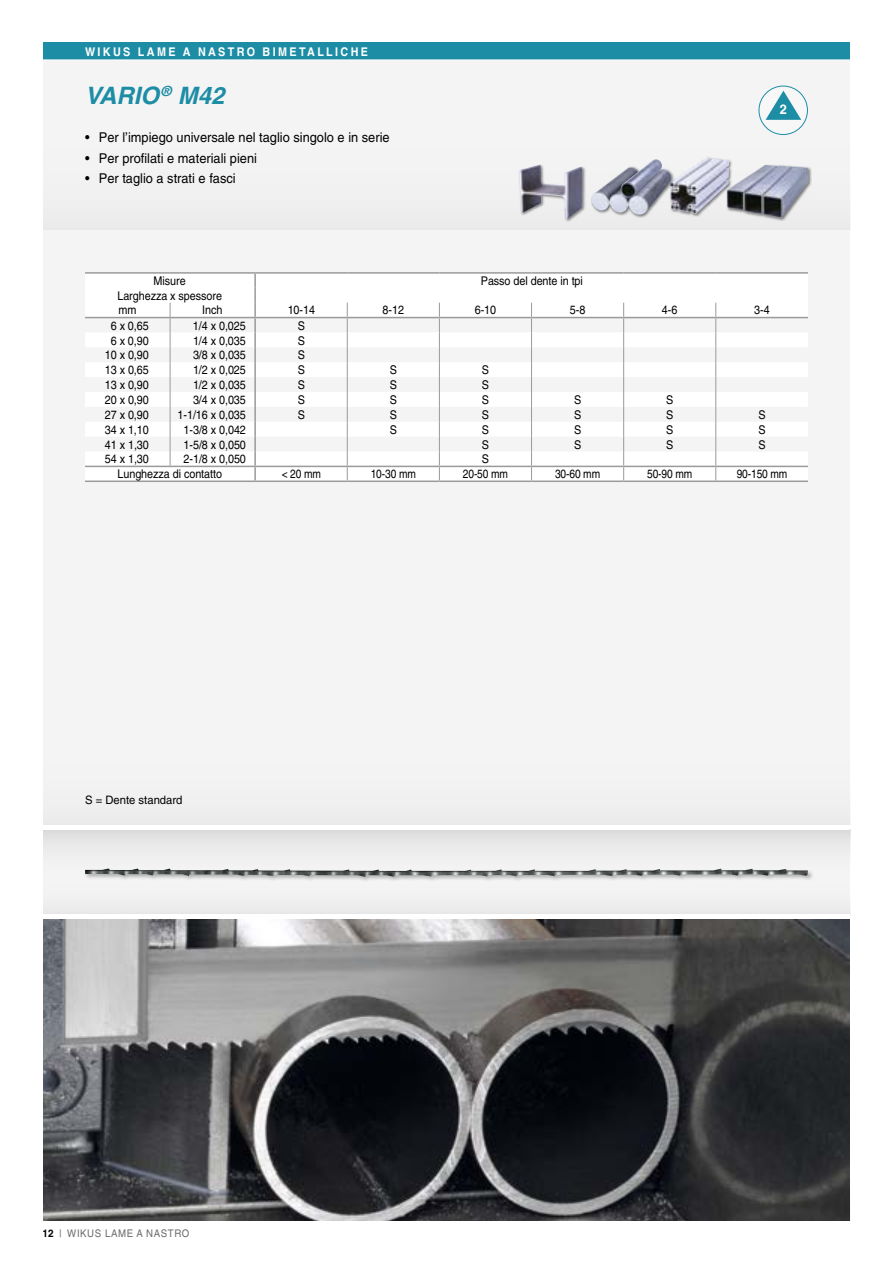
<style>
.page{position:relative;width:893px;height:1263px;background:#fff}
.page>*{position:absolute;margin:0;border:0;box-sizing:border-box;transform-origin:0 0}
.t1{font:italic 700 24px "Helvetica";color:#1d8da6}
.t2{font:13.5px "Helvetica";color:#000;scale:.95 1}
.t3{font:700 13.5px "Helvetica";color:#fff;scale:.95 1}
.t4{font:12px/14.5px "Helvetica";letter-spacing:-.005em;color:#000;scale:.9 1}
.t5{font:12px "Helvetica";letter-spacing:-.005em;color:#000;scale:.85 1}
.t6{font:700 12px "Helvetica";letter-spacing:.215em;color:#fff;scale:.9 1}
.t7{font:11.7px "Helvetica";color:#000}
.t8{font:10.5px "Helvetica";letter-spacing:.06em;color:#6b6b6a;scale:.95 1}
.s1{font-weight:700;color:#000}
</style>
<div class="page">
<div style="left:43px;top:43px;width:807px;height:1177px;background:#f4f4f4"></div>
<div style="left:43px;top:884px;width:807px;height:30px;background:#f0f0f0"></div>
<div style="left:43px;top:829px;width:807px;height:44px;background:linear-gradient(to bottom,#dedede,#f7f7f7)"></div>
<img style="left:43px;top:918px;width:807px;height:302px">
<div style="left:84px;top:867px;width:729px;height:15px;background:#000;opacity:.3"></div>
<img style="left:85px;top:868px;width:723px;height:9px">
<div style="left:43px;top:43px;width:807px;height:17px;background:#1d8da6"></div>
<svg style="left:85px;top:274px;width:723px;height:206px;fill:#fff"></svg>
<svg style="left:85px;top:332px;width:723px;height:134px;fill:#fff"></svg>
<hr style="left:85px;top:272px;width:85px;height:2px;background:#9a9a9a">
<hr style="left:170px;top:272px;width:85px;height:2px;background:#9a9a9a">
<hr style="left:255px;top:272px;width:92px;height:2px;background:#9a9a9a">
<hr style="left:347px;top:272px;width:92px;height:2px;background:#9a9a9a">
<hr style="left:439px;top:272px;width:92px;height:2px;background:#9a9a9a">
<hr style="left:531px;top:272px;width:93px;height:2px;background:#9a9a9a">
<hr style="left:624px;top:272px;width:92px;height:2px;background:#9a9a9a">
<hr style="left:716px;top:272px;width:92px;height:2px;background:#9a9a9a">
<hr style="left:85px;top:317px;width:85px;height:1px;background:#9a9a9a">
<hr style="left:170px;top:317px;width:85px;height:1px;background:#9a9a9a">
<hr style="left:255px;top:317px;width:92px;height:1px;background:#9a9a9a">
<hr style="left:347px;top:317px;width:92px;height:1px;background:#9a9a9a">
<hr style="left:439px;top:317px;width:92px;height:1px;background:#9a9a9a">
<hr style="left:531px;top:317px;width:93px;height:1px;background:#9a9a9a">
<hr style="left:624px;top:317px;width:92px;height:1px;background:#9a9a9a">
<hr style="left:716px;top:317px;width:92px;height:1px;background:#9a9a9a">
<hr style="left:255px;top:466px;width:92px;height:1px;background:#9a9a9a">
<hr style="left:347px;top:466px;width:92px;height:1px;background:#9a9a9a">
<hr style="left:439px;top:466px;width:92px;height:1px;background:#9a9a9a">
<hr style="left:531px;top:466px;width:93px;height:1px;background:#9a9a9a">
<hr style="left:624px;top:466px;width:92px;height:1px;background:#9a9a9a">
<hr style="left:716px;top:466px;width:92px;height:1px;background:#9a9a9a">
<hr style="left:255px;top:480px;width:92px;height:2px;background:#9a9a9a">
<hr style="left:347px;top:480px;width:92px;height:2px;background:#9a9a9a">
<hr style="left:439px;top:480px;width:92px;height:2px;background:#9a9a9a">
<hr style="left:531px;top:480px;width:93px;height:2px;background:#9a9a9a">
<hr style="left:624px;top:480px;width:92px;height:2px;background:#9a9a9a">
<hr style="left:716px;top:480px;width:92px;height:2px;background:#9a9a9a">
<svg style="left:170px;top:303px;width:1px;height:163px"></svg>
<svg style="left:347px;top:303px;width:1px;height:177px"></svg>
<svg style="left:439px;top:303px;width:1px;height:177px"></svg>
<svg style="left:531px;top:303px;width:1px;height:177px"></svg>
<svg style="left:623px;top:303px;width:1px;height:177px"></svg>
<svg style="left:715px;top:303px;width:1px;height:177px"></svg>
<hr style="left:85px;top:466px;width:85px;height:1px;background:#9a9a9a">
<hr style="left:170px;top:466px;width:85px;height:1px;background:#9a9a9a">
<svg style="left:254px;top:274px;width:2px;height:206px"></svg>
<hr style="left:85px;top:480px;width:85px;height:2px;background:#9a9a9a">
<hr style="left:170px;top:480px;width:85px;height:2px;background:#9a9a9a">
<div style="left:518px;top:164px;width:68px;height:58px;background:#000;opacity:.5"></div>
<img style="left:519px;top:165px;width:63px;height:54px">
<div style="left:669px;top:157px;width:63px;height:60px;background:#000;opacity:.5"></div>
<img style="left:670px;top:158px;width:59px;height:56px">
<div style="left:725px;top:164px;width:86px;height:57px;background:#000;opacity:.5"></div>
<img style="left:727px;top:165px;width:81px;height:53px">
<div style="left:591px;top:164px;width:83px;height:54px;background:#000;opacity:.5"></div>
<img style="left:592px;top:165px;width:79px;height:50px">
<img style="left:621px;top:159px;width:41px;height:38px">
<div style="left:758px;top:86px;width:50px;height:49px;border:1px solid #1d8da6;border-radius:50%"></div>
<svg style="left:766px;top:91px;width:35px;height:29px"></svg>
<hr style="left:43px;top:914px;width:807px;height:4px;background:#fff">
<hr style="left:43px;top:825px;width:807px;height:4px;background:#fff">
<hr style="left:43px;top:60px;width:807px;height:1px;background:#fff">
<p class="t6" style="left:85px;top:44px;width:316px">WIKUS LAME A NASTRO BIMETALLICHE</p>
<h1 class="t1" style="left:85px;top:80px;width:141px">VARIO<sup>®</sup> M42</h1>
<p class="t2" style="left:85px;top:130px;width:322px">• Per l’impiego universale nel taglio singolo e in serie</p>
<p class="t2" style="left:85px;top:150px;width:183px">• Per profilati e materiali pieni</p>
<p class="t2" style="left:85px;top:171px;width:160px">• Per taglio a strati e fasci</p>
<p class="t3" style="left:780px;top:101px;width:9px">2</p>
<p class="t4" style="left:154px;top:274px;width:37px">Misure</p>
<p class="t4" style="left:481px;top:274px;width:115px">Passo del dente in tpi</p>
<p class="t4" style="left:117px;top:288px;width:118px">Larghezza x spessore mm</p>
<p class="t4" style="left:202px;top:303px;width:24px">Inch</p>
<p class="t4" style="left:288px;top:303px;width:32px">10-14</p>
<p class="t4" style="left:383px;top:303px;width:25px">8-12</p>
<p class="t4" style="left:475px;top:303px;width:25px">6-10</p>
<p class="t4" style="left:570px;top:303px;width:19px">5-8</p>
<p class="t4" style="left:662px;top:303px;width:19px">4-6</p>
<p class="t4" style="left:754px;top:303px;width:19px">3-4</p>
<p class="t4" style="left:111px;top:318px;width:44px">6 x 0,65</p>
<p class="t4" style="left:193px;top:318px;width:60px">1/4 x 0,025</p>
<p class="t4" style="left:298px;top:318px;width:10px">S</p>
<p class="t4" style="left:111px;top:333px;width:44px">6 x 0,90</p>
<p class="t4" style="left:193px;top:333px;width:60px">1/4 x 0,035</p>
<p class="t4" style="left:298px;top:333px;width:10px">S</p>
<p class="t4" style="left:105px;top:348px;width:50px">10 x 0,90</p>
<p class="t4" style="left:193px;top:348px;width:60px">3/8 x 0,035</p>
<p class="t4" style="left:298px;top:348px;width:10px">S</p>
<p class="t4" style="left:105px;top:363px;width:50px">13 x 0,65</p>
<p class="t4" style="left:193px;top:363px;width:60px">1/2 x 0,025</p>
<p class="t4" style="left:298px;top:363px;width:10px">S</p>
<p class="t4" style="left:390px;top:363px;width:10px">S</p>
<p class="t4" style="left:482px;top:363px;width:10px">S</p>
<p class="t4" style="left:105px;top:378px;width:50px">13 x 0,90</p>
<p class="t4" style="left:193px;top:378px;width:60px">1/2 x 0,035</p>
<p class="t4" style="left:298px;top:378px;width:10px">S</p>
<p class="t4" style="left:390px;top:378px;width:10px">S</p>
<p class="t4" style="left:482px;top:378px;width:10px">S</p>
<p class="t4" style="left:105px;top:393px;width:50px">20 x 0,90</p>
<p class="t4" style="left:193px;top:393px;width:60px">3/4 x 0,035</p>
<p class="t4" style="left:298px;top:393px;width:10px">S</p>
<p class="t4" style="left:390px;top:393px;width:10px">S</p>
<p class="t4" style="left:482px;top:393px;width:10px">S</p>
<p class="t4" style="left:574px;top:393px;width:10px">S</p>
<p class="t4" style="left:666px;top:393px;width:10px">S</p>
<p class="t4" style="left:105px;top:407px;width:50px">27 x 0,90</p>
<p class="t4" style="left:178px;top:407px;width:77px">1-1/16 x 0,035</p>
<p class="t4" style="left:298px;top:407px;width:10px">S</p>
<p class="t4" style="left:390px;top:407px;width:10px">S</p>
<p class="t4" style="left:482px;top:407px;width:10px">S</p>
<p class="t4" style="left:574px;top:407px;width:10px">S</p>
<p class="t4" style="left:666px;top:407px;width:10px">S</p>
<p class="t4" style="left:758px;top:407px;width:10px">S</p>
<p class="t4" style="left:105px;top:422px;width:50px">34 x 1,10</p>
<p class="t4" style="left:184px;top:422px;width:71px">1-3/8 x 0,042</p>
<p class="t4" style="left:390px;top:422px;width:10px">S</p>
<p class="t4" style="left:482px;top:422px;width:10px">S</p>
<p class="t4" style="left:574px;top:422px;width:10px">S</p>
<p class="t4" style="left:666px;top:422px;width:10px">S</p>
<p class="t4" style="left:758px;top:422px;width:10px">S</p>
<p class="t4" style="left:105px;top:437px;width:50px">41 x 1,30</p>
<p class="t4" style="left:184px;top:437px;width:71px">1-5/8 x 0,050</p>
<p class="t4" style="left:482px;top:437px;width:10px">S</p>
<p class="t4" style="left:574px;top:437px;width:10px">S</p>
<p class="t4" style="left:666px;top:437px;width:10px">S</p>
<p class="t4" style="left:758px;top:437px;width:10px">S</p>
<p class="t4" style="left:105px;top:452px;width:50px">54 x 1,30</p>
<p class="t4" style="left:184px;top:452px;width:71px">2-1/8 x 0,050</p>
<p class="t4" style="left:482px;top:452px;width:10px">S</p>
<p class="t4" style="left:118px;top:467px;width:118px">Lunghezza di contatto</p>
<p class="t5" style="left:282px;top:467px;width:48px">&lt; 20 mm</p>
<p class="t5" style="left:371px;top:467px;width:55px">10-30 mm</p>
<p class="t5" style="left:463px;top:467px;width:55px">20-50 mm</p>
<p class="t5" style="left:555px;top:467px;width:55px">30-60 mm</p>
<p class="t5" style="left:647px;top:467px;width:55px">50-90 mm</p>
<p class="t5" style="left:737px;top:467px;width:61px">90-150 mm</p>
<p class="t7" style="left:85px;top:793px;width:99px">S = Dente standard</p>
<p class="t8" style="left:43px;top:1227px;width:156px"><span class="s1">12</span> | WIKUS LAME A NASTRO</p>
</div>
